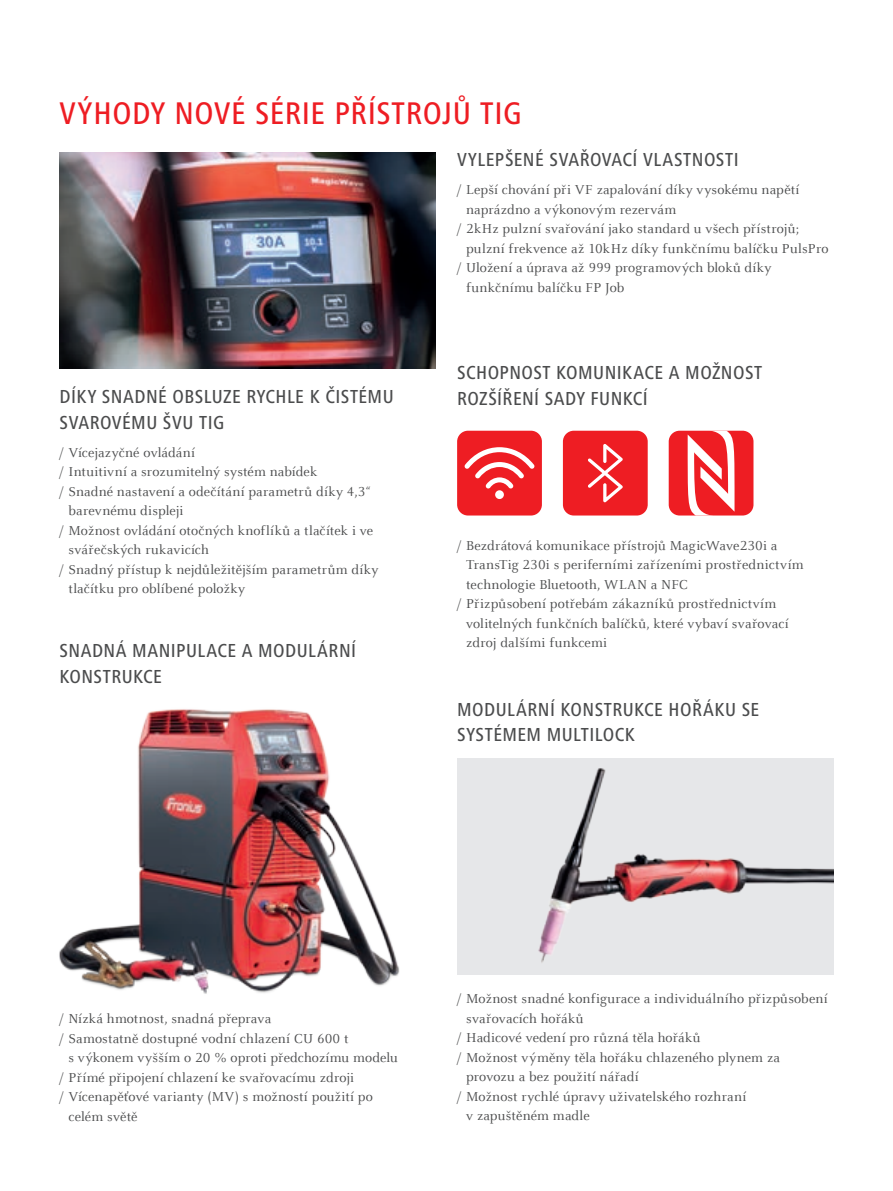
<style>
.page{position:relative;width:893px;height:1191px;background:#fff}
.page>*{position:absolute;margin:0;border:0;box-sizing:border-box;transform-origin:0 0}
.t1{font:500 condensed 32.4px "Frutiger Next LTW1 G";letter-spacing:.02em;color:#ee1d23}
.t2{font:500 condensed 19.5px/25.5px "Frutiger Next LTW1 G";letter-spacing:.025em;color:#4b4c4d}
.t3{font:14.25px "Celeste Offc Pro";letter-spacing:.01em;color:#4b4c4d}
</style>
<div class="page">
<img style="left:60px;top:152px;width:376px;height:217px">
<img style="left:59px;top:709px;width:341px;height:285px">
<div style="left:457px;top:431px;width:85px;height:84px;background:#ee1d23;border-radius:11px"></div>
<div style="left:495px;top:490px;width:9px;height:9px;background:#fff;border-radius:50%"></div>
<svg style="left:464px;top:447px;width:71px;height:42px"></svg>
<div style="left:563px;top:431px;width:85px;height:84px;background:#ee1d23;border-radius:11px"></div>
<svg style="left:588px;top:444px;width:35px;height:58px"></svg>
<div style="left:669px;top:431px;width:84px;height:84px;background:#ee1d23;border-radius:11px"></div>
<svg style="left:687px;top:431px;width:48px;height:85px"></svg>
<div style="left:457px;top:758px;width:18px;height:217px;background:#e6e7e9"></div>
<img style="left:475px;top:758px;width:358px;height:217px">
<h1 class="t1" style="left:60px;top:94px;width:464px">VÝHODY NOVÉ SÉRIE PŘÍSTROJŮ TIG</h1>
<h2 class="t2" style="left:60px;top:384px;width:336px">DÍKY SNADNÉ OBSLUZE RYCHLE K ČISTÉMU<br>SVAR</h2>
<h2 class="t2" style="left:100px;top:409px;width:126px">OVÉMU ŠVU TIG</h2>
<p class="t3" style="left:60px;top:443px;width:137px">/ Vícejazyčné ovládání</p>
<p class="t3" style="left:60px;top:463px;width:259px">/ Intuitivní a srozumitelný systém nabídek</p>
<p class="t3" style="left:60px;top:482px;width:313px">/ Snadné nastavení a odečítání parametrů díky 4,3“</p>
<p class="t3" style="left:69px;top:502px;width:117px">barevnému displeji</p>
<p class="t3" style="left:60px;top:521px;width:315px">/ Možnost ovládání otočných knoflíků a tlačítek i ve</p>
<p class="t3" style="left:69px;top:541px;width:142px">svářečských rukavicích</p>
<p class="t3" style="left:60px;top:560px;width:321px">/ Snadný přístup k nejdůležitějším parametrům díky</p>
<p class="t3" style="left:69px;top:580px;width:178px">tlačítku pro oblíbené položky</p>
<h2 class="t2" style="left:60px;top:638px;width:158px">SNADNÁ MANIPULACE</h2>
<h2 class="t2" style="left:242px;top:638px;width:116px">A MODULÁRNÍ</h2>
<h2 class="t2" style="left:60px;top:663px;width:94px">KONSTRUKCE</h2>
<h2 class="t2" style="left:457px;top:147px;width:283px">VYLEPŠENÉ SVAŘOVACÍ VLASTNOSTI</h2>
<p class="t3" style="left:457px;top:181px;width:344px">/ Lepší chování při VF zapalování díky vysokému napětí</p>
<p class="t3" style="left:466px;top:200px;width:212px">naprázdno a výkonovým rezervám</p>
<p class="t3" style="left:457px;top:220px;width:344px">/ 2kHz pulzní svařování jako standard u všech přístrojů;</p>
<p class="t3" style="left:466px;top:239px;width:364px">pulzní frekvence až 10kHz díky funkčnímu balíčku PulsPro</p>
<p class="t3" style="left:457px;top:259px;width:316px">/ Uložení a úprava až 999 programových bloků díky</p>
<p class="t3" style="left:466px;top:278px;width:160px">funkčnímu balíčku FP Job</p>
<h2 class="t2" style="left:457px;top:360px;width:31px">SCHOPNO</h2>
<h2 class="t2" style="left:533px;top:360px;width:35px">ST KOMUNIK</h2>
<h2 class="t2" style="left:634px;top:360px;width:128px">ACE A MOŽNOST</h2>
<h2 class="t2" style="left:457px;top:385px;width:21px">ROZŠÍŘ</h2>
<h2 class="t2" style="left:513px;top:385px;width:134px">ENÍ SADY FUNKCÍ</h2>
<p class="t3" style="left:457px;top:536px;width:322px">/ Bezdrátová komunikace přístrojů MagicWave230i a</p>
<p class="t3" style="left:466px;top:556px;width:339px">TransTig 230i s periferními zařízeními prostřednictvím</p>
<p class="t3" style="left:466px;top:575px;width:223px">technologie Bluetooth, WLAN a NFC</p>
<p class="t3" style="left:457px;top:595px;width:321px">/ Přizpůsobení potřebám zákazníků prostřednictvím</p>
<p class="t3" style="left:466px;top:614px;width:324px">volitelných funkčních balíčků, které vybaví svařovací</p>
<p class="t3" style="left:466px;top:634px;width:143px">zdroj dalšími funkcemi</p>
<h2 class="t2" style="left:457px;top:696px;width:294px">MODULÁRNÍ KONSTRUKCE HOŘÁKU SE<br>SYSTÉMEM MULTILOCK</h2>
<p class="t3" style="left:60px;top:1010px;width:213px">/ Nízká hmotnost, snadná přeprava</p>
<p class="t3" style="left:60px;top:1029px;width:291px">/ Samostatně dostupné vodní chlazení CU 600 t</p>
<p class="t3" style="left:69px;top:1049px;width:331px">s výkonem vyšším o 20 % oproti předchozímu modelu</p>
<p class="t3" style="left:60px;top:1068px;width:296px">/ Přímé připojení chlazení ke svařovacímu zdroji</p>
<p class="t3" style="left:60px;top:1087px;width:315px">/ Vícenapěťové varianty (MV) s možností použití po</p>
<p class="t3" style="left:69px;top:1107px;width:71px">celém světě</p>
<p class="t3" style="left:457px;top:990px;width:372px">/ Možnost snadné konfigurace a individuálního přizpůsobení</p>
<p class="t3" style="left:466px;top:1009px;width:119px">svařovacích hořáků</p>
<p class="t3" style="left:457px;top:1029px;width:245px">/ Hadicové vedení pro různá těla hořáků</p>
<p class="t3" style="left:457px;top:1048px;width:324px">/ Možnost výměny těla hořáku chlazeného plynem za</p>
<p class="t3" style="left:466px;top:1068px;width:174px">provozu a bez použití nářadí</p>
<p class="t3" style="left:457px;top:1087px;width:291px">/ Možnost rychlé úpravy uživatelského rozhraní</p>
<p class="t3" style="left:466px;top:1107px;width:125px">v zapuštěném madle</p>
</div>
